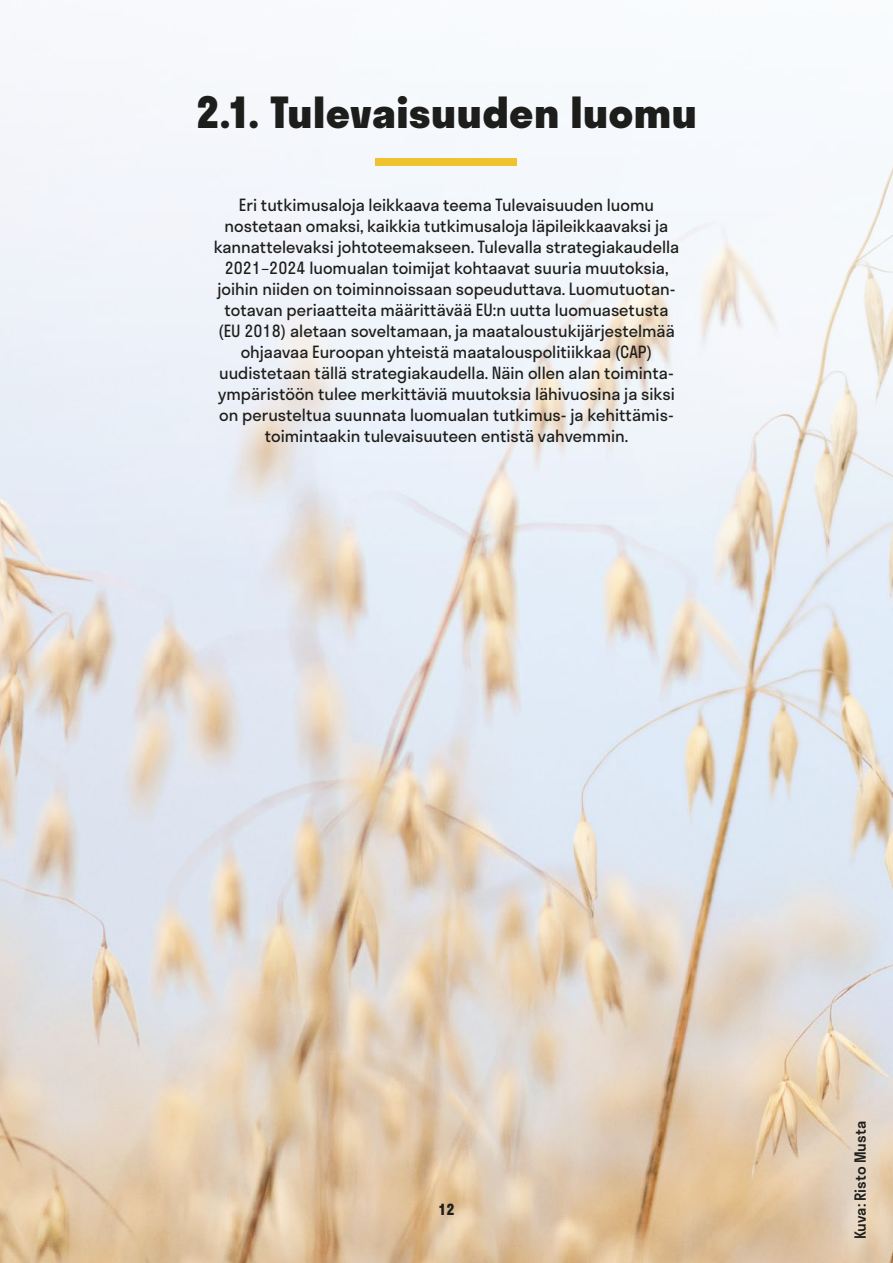
<style>
.page{position:relative;width:893px;height:1263px;background:#fff}
.page>*{position:absolute;margin:0;border:0;box-sizing:border-box;transform-origin:0 0}
.t1{font:900 60px "Stratos";color:#efc330;scale:2.5 1}
.H3_2{font:800 42px "Stratos";letter-spacing:.025em;color:#1d1d1b}
.keskitetty_ing{font:16.5px/21px "Stratos";color:#1d1d1b;text-align:center}
.t2{font:500 15px "Stratos";color:#1d1d1b}
.t3{font:700 15px "Stratos";color:#1d1d1b}
</style>
<div class="page">
<img style="left:0;top:589px;width:893px;height:674px">
<svg style="left:0;top:88px;width:893px;height:501px;fill:#f0f3fa"></svg>
<h3 class="H3_2" style="left:196px;top:79px;width:502px">2.1. Tulevaisuuden luomu</h3>
<h1 class="t1" style="left:371px;top:114px;width:62px">—</h1>
<p class="keskitetty_ing" style="left:239px;top:194px;width:417px">Eri tutkimusaloja leikkaava teema Tulevaisuuden luomu</p>
<p class="keskitetty_ing" style="left:225px;top:215px;width:445px">nostetaan omaksi, kaikkia tutkimusaloja läpileikkaavaksi ja</p>
<p class="keskitetty_ing" style="left:214px;top:236px;width:467px">kannattelevaksi johtoteemakseen. Tulevalla strategiakaudella 2021–2024 luomualan toimijat kohtaavat suuria muutoksia, joihin niiden on toiminnoissaan sopeuduttava. Luomutuotan&shy;totavan periaatteita määrittävää EU:n uutta luomuasetusta (EU 2018) aletaan soveltamaan, ja maataloustukijärjestelmää ohjaavaa Euroopan yhteistä maatalouspolitiikkaa (CAP) uudistetaan tällä strategiakaudella. Näin ollen alan toiminta&shy;ympäristöön tulee merkittäviä muutoksia lähivuosina ja siksi on perusteltua suunnata luomualan tutkimus- ja kehittämis&shy;toimintaakin tulevaisuuteen entistä vahvemmin.</p>
<p class="t3" style="left:438px;top:1198px;width:18px">12</p>
<p class="t2" style="left:848px;top:1239px;width:120px;rotate:-90deg">Kuva: Risto Musta</p>
</div>
